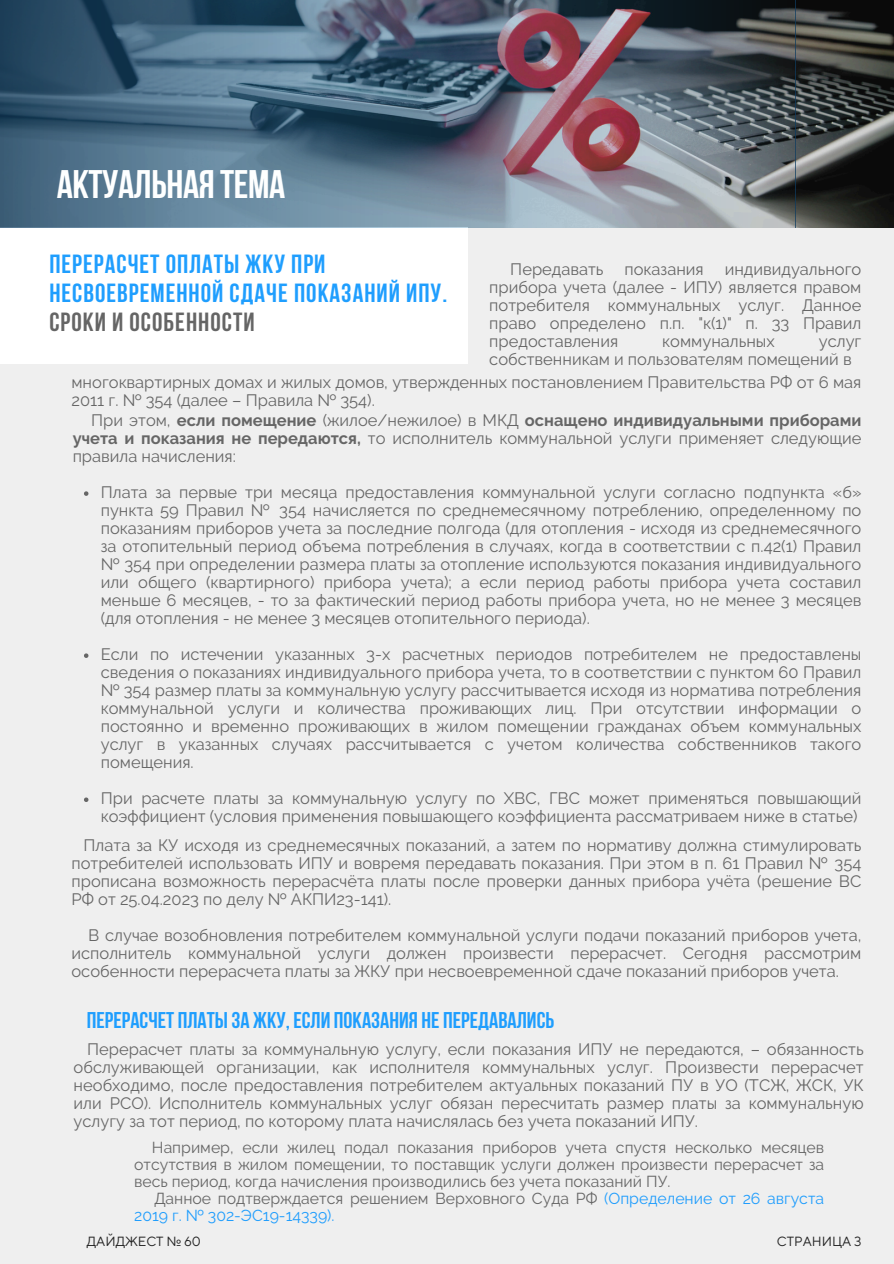
<style>
.page{position:relative;width:894px;height:1264px;background:#fff}
.page>*{position:absolute;margin:0;border:0;box-sizing:border-box;transform-origin:0 0}
.t1{font:700 39.75px "Bebas Neue";letter-spacing:-.01em;color:#feffff}
.t2{font:700 26.1px/29.2px "Bebas Neue";letter-spacing:.04em;color:#1f9efe}
.t3{font:700 22.65px "Bebas Neue";color:#1f9efe}
.t4{font:16.5px/18px "Raleway";color:#666;text-align:justify}
.t5{font:15.9px "Raleway";color:#666}
.t6{font:15.9px "Raleway";color:#1f9dfd}
.t7{font:13.2px "TT Norms Pro";color:#222}
.s1{color:#656565}
.s2{font-weight:700}
.s3{color:#1f9dfd}
</style>
<div class="page">
<div style="left:0;top:0;width:893px;height:1263px;background:#efefef"></div>
<img style="left:795px;top:0;width:98px;height:227px">
<div style="left:0;top:227px;width:467px;height:137px;background:#fff"></div>
<img style="left:0;top:0;width:795px;height:227px">
<svg style="left:84px;top:491px;width:4px;height:5px"></svg>
<svg style="left:84px;top:653px;width:4px;height:5px"></svg>
<svg style="left:84px;top:797px;width:4px;height:5px"></svg>
<h4 class="t1" style="left:57px;top:169px;width:230px">актуальная тема</h4>
<p class="t2" style="left:49px;top:251px;width:399px">Перерасчет оплаты ЖКУ при несвоевременной сдаче показаний ИПУ.<br><span class="s1">Сроки и особенности</span></p>
<p class="t4" style="left:510px;top:260px;width:95px">Передавать</p>
<p class="t4" style="left:624px;top:260px;width:81px">показания</p>
<p class="t4" style="left:489px;top:260px;width:373px;text-indent:235px">индивидуального прибора учета (далее - ИПУ) является правом потребителя коммунальных услуг. Данное право определено п.п. "к(1)" п. 33 Правил предоставления</p>
<p class="t4" style="left:489px;top:332px;width:373px;text-indent:329px">услуг собственникам и пользователям помещений в</p>
<h2 class="t4" style="left:71px;top:373px;width:791px">многоквартирных домах и жилых домов, утвержденных постановлением Правительства РФ от 6 мая<br>2011 г. № 354 (далее – Правила № 354).</h2>
<p class="t4" style="left:662px;top:332px;width:114px">коммунальных</p>
<p class="t4" style="left:73px;top:411px;width:790px;text-indent:18px">При этом, <span class="s2">если помещение</span> (жилое/нежилое) в МКД <span class="s2">оснащено индивидуальными приборами учета и показания не передаются,</span> то исполнитель коммунальной услуги применяет следующие правила начисления:</p>
<p class="t4" style="left:101px;top:483px;width:762px">Плата за первые три месяца предоставления коммунальной услуги согласно подпункта «б» пункта 59 Правил № 354 начисляется по среднемесячному потреблению, определенному по показаниям приборов учета за последние полгода (для отопления - исходя из среднемесячного за отопительный период объема потребления в случаях, когда в соответствии с п.42(1) Правил № 354 при определении размера платы за отопление используются показания индивидуального или общего (квартирного) прибора учета); а если период работы прибора учета составил меньше 6 месяцев, - то за фактический период работы прибора учета, но не менее 3 месяцев (для отопления - не менее 3 месяцев отопительного периода).</p>
<p class="t4" style="left:101px;top:645px;width:762px">Если по истечении указанных 3-х расчетных периодов потребителем не предоставлены сведения о показаниях индивидуального прибора учета, то в соответствии с пунктом 60 Правил № 354 размер платы за коммунальную услугу рассчитывается исходя из норматива потребления коммунальной услуги и количества проживающих лиц. При отсутствии информации о постоянно и временно проживающих в жилом помещении гражданах объем коммунальных услуг в указанных случаях рассчитывается с учетом количества собственников такого помещения.</p>
<h4 class="t4" style="left:101px;top:789px;width:762px">При расчете платы за коммунальную услугу по ХВС, ГВС может применяться повышающий коэффициент (условия применения повышающего коэффициента рассматриваем ниже в статье)</h4>
<h4 class="t4" style="left:71px;top:836px;width:791px;text-indent:12px">Плата за КУ исходя из среднемесячных показаний, а затем по нормативу должна стимулировать потребителей использовать ИПУ и вовремя передавать показания. При этом в п. 61 Правил № 354 прописана возможность перерасчёта платы после проверки данных прибора учёта (решение ВС РФ от 25.04.2023 по делу № АКПИ23-141).</h4>
<h3 class="t4" style="left:71px;top:926px;width:791px;text-indent:17px">В случае возобновления потребителем коммунальной услуги подачи показаний приборов учета, исполнитель коммунальной услуги должен произвести перерасчет. Сегодня рассмотрим особенности перерасчета платы за ЖКУ при несвоевременной сдаче показаний приборов учета.</h3>
<h4 class="t3" style="left:87px;top:1011px;width:469px">Перерасчет платы за ЖКУ, если показания не передавались</h4>
<h4 class="t4" style="left:74px;top:1040px;width:791px;text-indent:14px">Перерасчет платы за коммунальную услугу, если показания ИПУ не передаются, – обязанность обслуживающей организации, как исполнителя коммунальных услуг. Произвести перерасчет необходимо, после предоставления потребителем актуальных показаний ПУ в УО (ТСЖ, ЖСК, УК или РСО). Исполнитель коммунальных услуг обязан пересчитать размер платы за коммунальную услугу за тот период, по которому плата начислялась без учета показаний ИПУ.</h4>
<p class="t5" style="left:152px;top:1138px;width:673px">Например, если жилец подал показания приборов учета спустя несколько месяцев</p>
<p class="t5" style="left:134px;top:1154px;width:691px">отсутствия в жилом помещении, то поставщик услуги должен произвести перерасчет за</p>
<p class="t5" style="left:134px;top:1171px;width:537px">весь период, когда начисления производились без учета показаний ПУ.</p>
<p class="t5" style="left:154px;top:1188px;width:671px">Данное подтверждается решением Верховного Суда РФ <span class="s3">(Определение от 26 августа</span></p>
<p class="t6" style="left:134px;top:1205px;width:202px">2019 г. № 302-ЭС19-14339).</p>
<h4 class="t7" style="left:87px;top:1233px;width:116px">ДАЙДЖЕСТ № 60</h4>
<h4 class="t7" style="left:776px;top:1233px;width:86px">СТРАНИЦА 3</h4>
</div>
